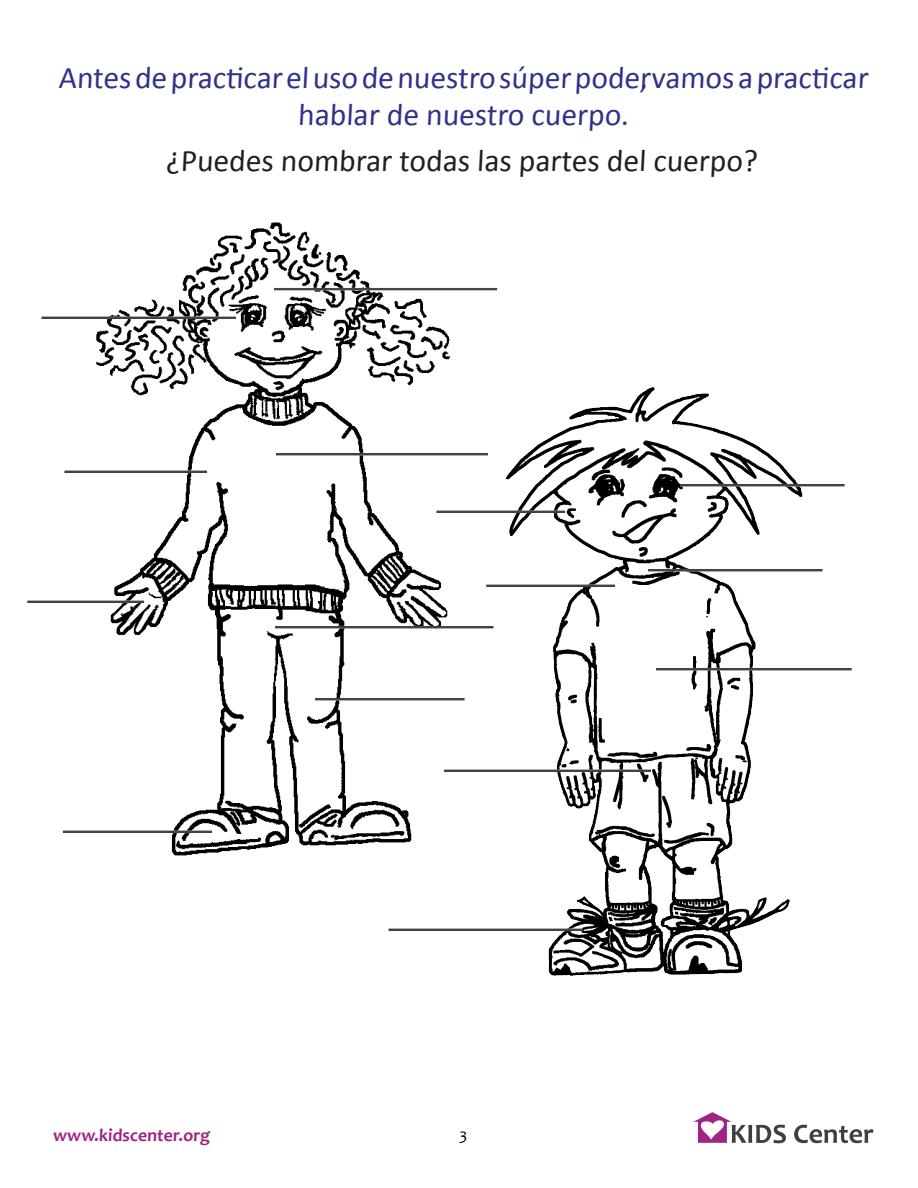
<style>
.page{position:relative;width:918px;height:1188px;background:#fff}
.page>*{position:absolute;margin:0;border:0;box-sizing:border-box;transform-origin:0 0}
.t1{font:31.5px/37.8px "Calibri";color:#30328a;text-align:center}
.t2{font:31.5px "Calibri";color:#231f20}
.t3{font:700 18px "Candara";color:#a12385}
.t4{font:16.5px "Candara";color:#000}
</style>
<div class="page">
<svg style="left:794px;top:1125px;width:80px;height:18px"></svg>
<svg style="left:693px;top:1112px;width:93px;height:31px"></svg>
<img style="left:96px;top:222px;width:354px;height:631px">
<img style="left:274px;top:266px;width:224px;height:46px">
<img style="left:41px;top:290px;width:195px;height:54px">
<img style="left:276px;top:428px;width:135px;height:46px">
<img style="left:64px;top:444px;width:142px;height:54px">
<img style="left:316px;top:673px;width:95px;height:46px">
<img style="left:62px;top:804px;width:150px;height:52px">
<img style="left:27px;top:574px;width:116px;height:54px">
<img style="left:275px;top:601px;width:136px;height:46px">
<img style="left:411px;top:356px;width:379px;height:620px">
<img style="left:388px;top:902px;width:195px;height:54px">
<img style="left:649px;top:544px;width:174px;height:46px">
<img style="left:445px;top:743px;width:206px;height:54px">
<img style="left:680px;top:459px;width:165px;height:46px">
<img style="left:482px;top:558px;width:132px;height:54px">
<img style="left:435px;top:484px;width:129px;height:54px">
<img style="left:656px;top:643px;width:196px;height:46px">
<p class="t1" style="left:58px;top:58px;width:813px">Antes de practicar el uso de nuestro súper poder, vamos a practicar hablar de nuestro cuerpo.</p>
<p class="t2" style="left:166px;top:141px;width:595px">¿Puedes nombrar todas las partes del cuerpo?</p>
<p class="t3" style="left:53px;top:1124px;width:160px">www.kidscenter.org</p>
<p class="t4" style="left:459px;top:1124px;width:11px">3</p>
</div>
